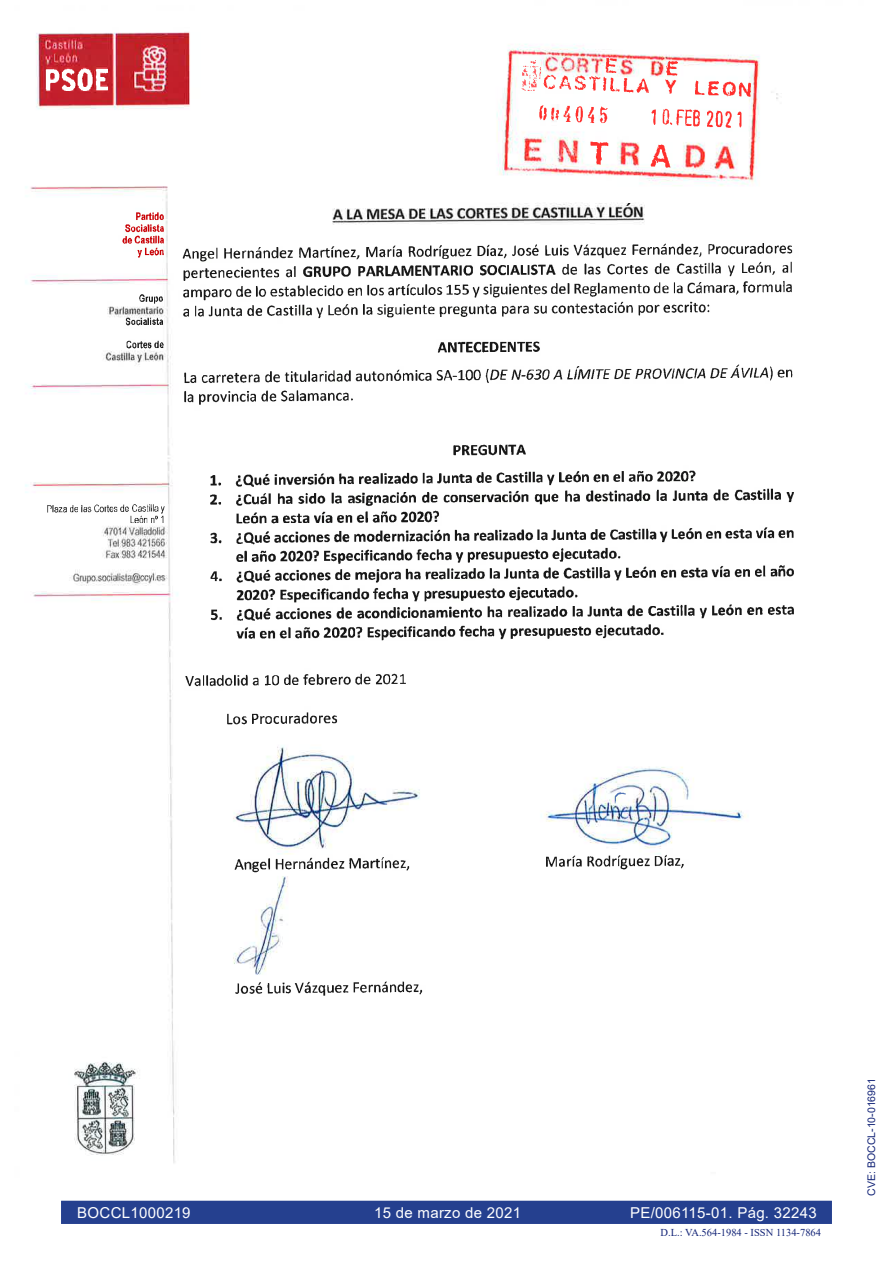
<style>
.page{position:relative;width:893px;height:1263px;background:#fff}
.page>*{position:absolute;margin:0;border:0;box-sizing:border-box;transform-origin:0 0}
.E_CVE{font:15px "Arial";letter-spacing:.02em;color:#fff}
.t1{font:10.5px "Times New Roman";color:#132477}
.t2{font:10.5px "Arial";color:#132477}
</style>
<div class="page">
<div style="left:60px;top:1200px;width:773px;height:25px;background:#25408f"></div>
<div style="left:60px;top:1199px;width:773px;height:26px;border:2px solid #fff"></div>
<img style="left:25px;top:32px;width:808px;height:1168px">
<img style="left:45px;top:40px;width:63px;height:50px">
<img style="left:521px;top:60px;width:3px;height:30px">
<img style="left:524px;top:59px;width:227px;height:108px">
<img style="left:48px;top:204px;width:747px;height:791px">
<img style="left:122px;top:212px;width:43px;height:45px">
<svg style="left:614px;top:792px;width:11px;height:11px"></svg>
<p class="E_CVE" style="left:77px;top:1202px;width:115px">BOCCL1000219</p>
<p class="E_CVE" style="left:374px;top:1202px;width:149px">15 de marzo de 2021</p>
<p class="E_CVE" style="left:630px;top:1202px;width:188px">PE/006115-01. Pág. 32243</p>
<p class="t1" style="left:661px;top:1225px;width:162px">D.L.: VA.564-1984 - ISSN 1134-7864</p>
<p class="t2" style="left:864px;top:1195px;width:119px;rotate:-90deg">CVE: BOCCL-10-016961</p>
</div>
